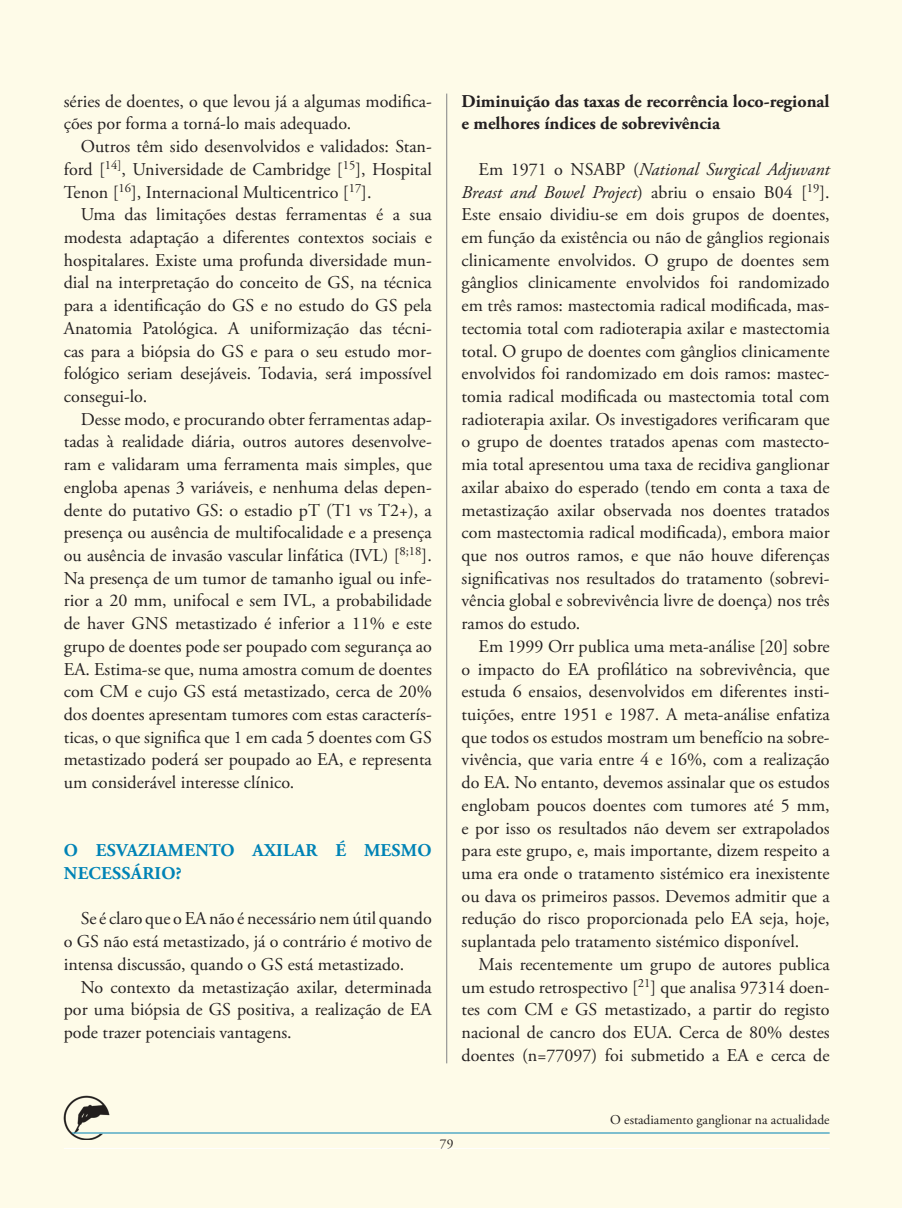
<style>
.page{position:relative;width:902px;height:1208px;background:#fff}
.page>*{position:absolute;margin:0;border:0;box-sizing:border-box;transform-origin:0 0}
.Texto_colunas{font:18px/22.6px "Adobe Garamond Pro";color:#231f20;text-align:justify}
.Texto_colunas-2{font:700 18px/22.6px "Adobe Garamond Pro";color:#231f20}
.TITULOS{font:700 18px/22.6px "Adobe Garamond Pro";letter-spacing:.015em;color:#0083b6}
.t1{font:13.5px "Adobe Garamond Pro";color:#231f20}
.s1{font-style:italic}
</style>
<div class="page">
<div style="left:0;top:0;width:901px;height:1208px;background:#fefbe8"></div>
<hr style="left:446px;top:94px;width:1px;height:969px;background:#808285">
<img style="left:64px;top:1095px;width:45px;height:45px">
<hr style="left:72px;top:1132px;width:757px;height:1px;background:#0083b6">
<hr style="left:64px;top:1148px;width:765px;height:1px;background:#fff">
<p class="Texto_colunas" style="left:64px;top:90px;width:369px">séries de doentes, o que levou já a algumas modifica&shy;ções por forma a torná-lo mais adequado.</p>
<p class="Texto_colunas" style="left:64px;top:136px;width:369px;text-indent:17px">Outros têm sido desenvolvidos e validados: Stan&shy;ford [<sup>14]</sup>, Universidade de Cambridge [<sup>15</sup>], Hospital Tenon [<sup>16</sup>], Internacional Multicentrico [<sup>17</sup>].</p>
<p class="Texto_colunas" style="left:64px;top:204px;width:369px;text-indent:17px">Uma das limitações destas ferramentas é a sua modesta adaptação a diferentes contextos sociais e hospitalares. Existe uma profunda diversidade mun&shy;dial na interpretação do conceito de GS, na técnica para a identificação do GS e no estudo do GS pela Anatomia Patológica. A uniformização das técni&shy;cas para a biópsia do GS e para o seu estudo mor&shy;fológico seriam desejáveis. Todavia, será impossível consegui-lo.</p>
<p class="Texto_colunas" style="left:64px;top:408px;width:369px;text-indent:17px">Desse modo, e procurando obter ferramentas adap&shy;tadas à realidade diária, outros autores desenvolve&shy;ram e validaram uma ferramenta mais simples, que engloba apenas 3 variáveis, e nenhuma delas depen&shy;dente do putativo GS: o estadio pT (T1 vs T2+), a presença ou ausência de multifocalidade e a presença ou ausência de invasão vascular linfática (IVL) [<sup>8;18</sup>].<br>Na presença de um tumor de tamanho igual ou infe&shy;rior a 20 mm, unifocal e sem IVL, a probabilidade de haver GNS metastizado é inferior a 11% e este grupo de doentes pode ser poupado com segurança ao EA. Estima-se que, numa amostra comum de doentes com CM e cujo GS está metastizado, cerca de 20% dos doentes apresentam tumores com estas caracterís&shy;ticas, o que significa que 1 em cada 5 doentes com GS metastizado poderá ser poupado ao EA, e representa um considerável interesse clínico.</p>
<p class="TITULOS" style="left:64px;top:839px;width:369px">O ESVAZIAMENTO AXILAR É MESMO<br>NECESSÁRIO?</p>
<p class="Texto_colunas" style="left:64px;top:908px;width:369px;text-indent:17px">Se é claro que o EA não é necessário nem útil quando o GS não está metastizado, já o contrário é motivo de intensa discussão, quando o GS está metastizado.</p>
<p class="Texto_colunas" style="left:64px;top:976px;width:369px;text-indent:17px">No contexto da metastização axilar, determinada por uma biópsia de GS positiva, a realização de EA pode trazer potenciais vantagens.</p>
<p class="Texto_colunas-2" style="left:461px;top:90px;width:369px">Diminuição das taxas de recorrência loco-regional e melhores índices de sobrevivência</p>
<p class="Texto_colunas" style="left:461px;top:158px;width:369px;text-indent:17px">Em 1971 o NSABP (<span class="s1">National Surgical Adjuvant Breast and Bowel Project</span>) abriu o ensaio B04 [<sup>19</sup>].<br>Este ensaio dividiu-se em dois grupos de doentes, em função da existência ou não de gânglios regionais clinicamente envolvidos. O grupo de doentes sem gânglios clinicamente envolvidos foi randomizado em três ramos: mastectomia radical modificada, mas&shy;tectomia total com radioterapia axilar e mastectomia total. O grupo de doentes com gânglios clinicamente envolvidos foi randomizado em dois ramos: mastec&shy;tomia radical modificada ou mastectomia total com radioterapia axilar. Os investigadores verificaram que o grupo de doentes tratados apenas com mastecto&shy;mia total apresentou uma taxa de recidiva ganglionar axilar abaixo do esperado (tendo em conta a taxa de metastização axilar observada nos doentes tratados com mastectomia radical modificada), embora maior que nos outros ramos, e que não houve diferenças significativas nos resultados do tratamento (sobrevi&shy;vência global e sobrevivência livre de doença) nos três ramos do estudo.</p>
<p class="Texto_colunas" style="left:461px;top:635px;width:369px;text-indent:17px">Em 1999 Orr publica uma meta-análise [20] sobre o impacto do EA profilático na sobrevivência, que estuda 6 ensaios, desenvolvidos em diferentes insti&shy;tuições, entre 1951 e 1987. A meta-análise enfatiza que todos os estudos mostram um benefício na sobre&shy;vivência, que varia entre 4 e 16%, com a realização do EA. No entanto, devemos assinalar que os estudos englobam poucos doentes com tumores até 5 mm, e por isso os resultados não devem ser extrapolados para este grupo, e, mais importante, dizem respeito a uma era onde o tratamento sistémico era inexistente ou dava os primeiros passos. Devemos admitir que a redução do risco proporcionada pelo EA seja, hoje, suplantada pelo tratamento sistémico disponível.</p>
<p class="Texto_colunas" style="left:461px;top:953px;width:369px;text-indent:17px">Mais recentemente um grupo de autores publica um estudo retrospectivo [<sup>21</sup>] que analisa 97314 doen&shy;tes com CM e GS metastizado, a partir do registo nacional de cancro dos EUA. Cerca de 80% destes doentes (n=77097) foi submetido a EA e cerca de</p>
<p class="t1" style="left:440px;top:1135px;width:14px">77</p>
<p class="t1" style="left:610px;top:1111px;width:221px">O estadiamento ganglionar na actualidade</p>
</div>
